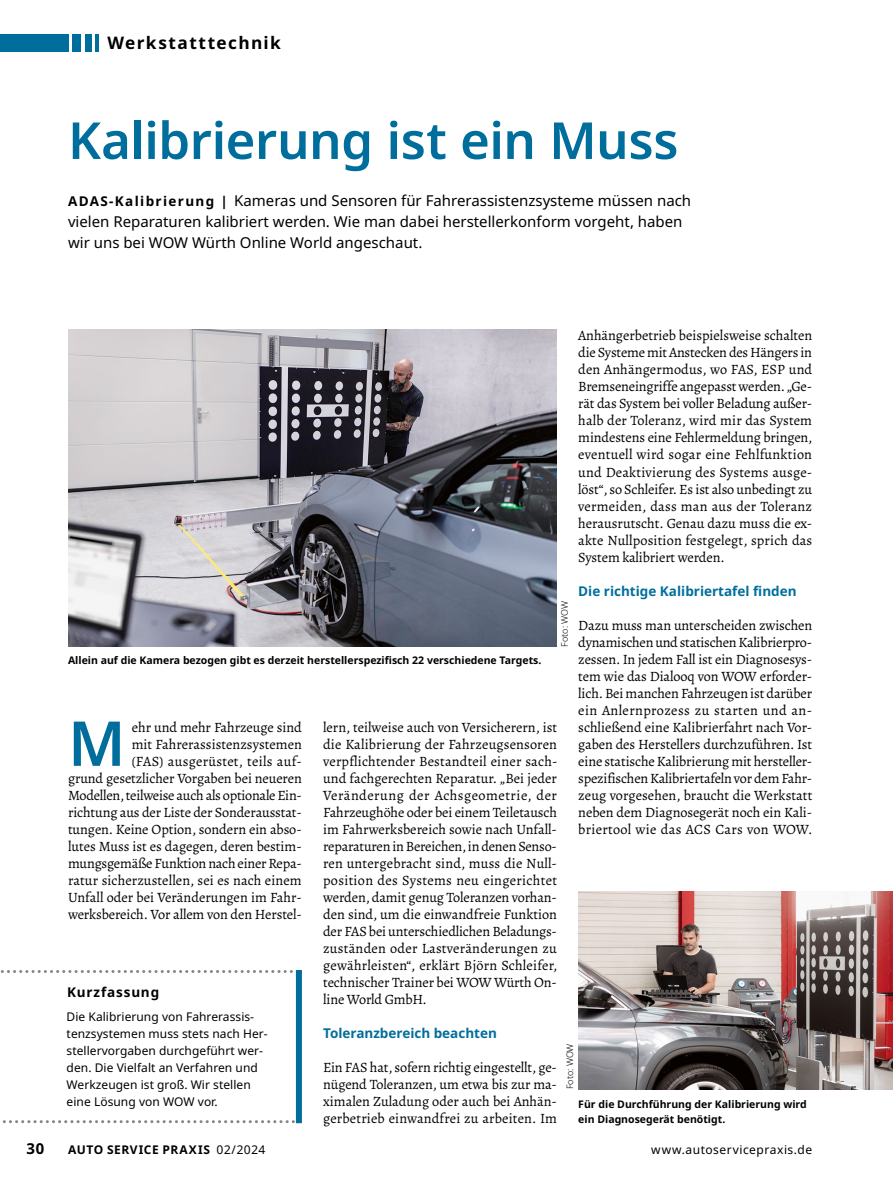
<style>
.page{position:relative;width:893px;height:1187px;background:#fff}
.page>*{position:absolute;margin:0;border:0;box-sizing:border-box;transform-origin:0 0}
.Para_GT_Initial_3Z{font:600 61.95px "Noto Sans";color:#006e9c}
.Title_34pt{font:600 51px "Noto Sans";letter-spacing:-.01em;color:#006e9c}
.Category_Rubrik{font:700 17.25px "Noto Sans";letter-spacing:.08em;color:#000}
.Trailer_Vorspann{font:15px/21px "Noto Sans";color:#000}
.t1{font:700 15px "Noto Sans";color:#000}
.Para_GT{font:14.25px/17px "Alegreya";letter-spacing:.01em;color:#000;text-align:justify}
.Para_GT_Initial_3Z-2{font:14.25px/17px "Alegreya";letter-spacing:-.01em;color:#000;text-align:justify}
.SectionHeading_1_Zwiti{font:700 13.5px "Noto Sans";color:#006e9c}
.Box_Heading_Überschrift_Kurzfassung{font:700 13.5px "Noto Sans";letter-spacing:.06em;color:#000}
.Para_Box_Standard{font:12px/17px "Noto Sans";letter-spacing:.005em;color:#000}
.t2{font:700 12px "Noto Sans";letter-spacing:.05em;color:#000}
.Para_Box_Standard-2{font:12px "Noto Sans";letter-spacing:.04em;color:#000}
.Image_Caption_Biti_Schwarz{font:700 10.5px/15px "Noto Sans";color:#000}
.Image_Source_Bildquelle_links{font:300 9px "Noto Sans";color:#000}
.s1{font-weight:700;font-size:13.5px}
.s2{font-weight:400}
</style>
<div class="page">
<hr style="left:96px;top:34px;width:3px;height:17px;background:#006e9c">
<div style="left:72px;top:34px;width:9px;height:17px;background:#006e9c"></div>
<div style="left:85px;top:34px;width:6px;height:17px;background:#006e9c"></div>
<div style="left:0;top:34px;width:68px;height:17px;background:#006e9c"></div>
<svg style="left:0;top:970px;width:296px;height:153px"></svg>
<div style="left:296px;top:969px;width:6px;height:154px;background:#006e9c"></div>
<img style="left:68px;top:330px;width:489px;height:316px">
<img style="left:578px;top:891px;width:315px;height:198px">
<p class="Category_Rubrik" style="left:107px;top:33px;width:175px">Werkstatttechnik</p>
<p class="Title_34pt" style="left:68px;top:111px;width:612px">Kalibrierung ist ein Muss</p>
<p class="Trailer_Vorspann" style="left:68px;top:190px;width:625px"><span class="s1">ADAS-Kalibrierung |</span> Kameras und Sensoren für Fahrerassistenzsysteme müssen nach vielen Reparaturen kalibriert werden. Wie man dabei herstellerkonform vorgeht, haben wir uns bei WOW Würth Online World angeschaut.</p>
<p class="Para_GT" style="left:578px;top:327px;width:236px">Anhängerbetrieb beispielsweise schalten die Systeme mit Anstecken des Hängers in den Anhängermodus, wo FAS, ESP und Bremseneingriffe angepasst werden. „Ge&shy;rät das System bei voller Beladung außer&shy;halb der Toleranz, wird mir das System mindestens eine Fehlermeldung bringen, eventuell wird sogar eine Fehlfunktion und Deaktivierung des Systems ausge&shy;löst“, so Schleifer. Es ist also unbedingt zu vermeiden, dass man aus der Toleranz herausrutscht. Genau dazu muss die ex&shy;akte Nullposition festgelegt, sprich das System kalibriert werden.</p>
<p class="SectionHeading_1_Zwiti" style="left:578px;top:583px;width:220px">Die richtige Kalibriertafel finden</p>
<p class="Para_GT" style="left:578px;top:616px;width:236px">Dazu muss man unterscheiden zwischen dynamischen und statischen Kalibrierpro&shy;zessen. In jedem Fall ist ein Diagnosesys&shy;tem wie das Dialooq von WOW erforder&shy;lich. Bei manchen Fahrzeugen ist darüber ein Anlernprozess zu starten und an&shy;schließend eine Kalibrierfahrt nach Vor&shy;gaben des Herstellers durchzuführen. Ist eine statische Kalibrierung mit hersteller&shy;spezifischen Kalibriertafeln vor dem Fahr&shy;zeug vorgesehen, braucht die Werkstatt neben dem Diagnosegerät noch ein Kali&shy;briertool wie das ACS Cars von WOW.</p>
<p class="Image_Source_Bildquelle_links" style="left:559px;top:646px;width:47px;rotate:-90deg">Foto: WOW</p>
<p class="Image_Caption_Biti_Schwarz" style="left:68px;top:652px;width:475px">Allein auf die Kamera bezogen gibt es derzeit herstellerspezifisch 22 verschiedene Targets.</p>
<p class="Para_GT_Initial_3Z-2" style="left:68px;top:718px;width:235px;text-align:right">ehr und mehr Fahrzeuge sind<br>mit Fahrerassistenzsystemen<br>(FAS) ausgerüstet, teils auf-<br>grund gesetzlicher Vorgaben bei neueren Modellen, teilweise auch als optionale Ein&shy;richtung aus der Liste der Sonderausstat&shy;tungen. Keine Option, sondern ein abso&shy;lutes Muss ist es dagegen, deren bestim&shy;mungsgemäße Funktion nach einer Repa&shy;ratur sicherzustellen, sei es nach einem Unfall oder bei Veränderungen im Fahr&shy;werksbereich. Vor allem von den Herstel-</p>
<p class="Para_GT_Initial_3Z-2" style="left:323px;top:718px;width:236px">lern, teilweise auch von Versicherern, ist die Kalibrierung der Fahrzeugsensoren verpflichtender Bestandteil einer sach&shy;und fachgerechten Reparatur. „Bei jeder Veränderung der Achsgeometrie, der Fahrzeughöhe oder bei einem Teiletausch im Fahrwerksbereich sowie nach Unfall&shy;reparaturen in Bereichen, in denen Senso&shy;ren untergebracht sind, muss die Null&shy;position des Systems neu eingerichtet werden, damit genug Toleranzen vorhan&shy;den sind, um die einwandfreie Funktion der FAS bei unterschiedlichen Beladungs&shy;zuständen oder Lastveränderungen zu gewährleisten“, erklärt Björn Schleifer, technischer Trainer bei WOW Würth On&shy;line World GmbH.</p>
<p class="SectionHeading_1_Zwiti" style="left:323px;top:1025px;width:175px">Toleranzbereich beachten</p>
<p class="Para_GT" style="left:323px;top:1058px;width:235px">Ein FAS hat, sofern richtig eingestellt, ge&shy;nügend Toleranzen, um etwa bis zur ma&shy;ximalen Zuladung oder auch bei Anhän&shy;gerbetrieb einwandfrei zu arbeiten. Im</p>
<p class="Para_GT_Initial_3Z" style="left:68px;top:708px;width:59px">M</p>
<p class="Box_Heading_Überschrift_Kurzfassung" style="left:67px;top:984px;width:94px">Kurzfassung</p>
<p class="Para_Box_Standard" style="left:67px;top:1008px;width:203px">Die Kalibrierung von Fahrerassis&shy;tenzsystemen muss stets nach Her&shy;stellervorgaben durchgeführt wer&shy;den. Die Vielfalt an Verfahren und<br>Werkzeugen ist groß. Wir stellen eine Lösung von WOW vor.</p>
<p class="Image_Source_Bildquelle_links" style="left:565px;top:1089px;width:47px;rotate:-90deg">Foto: WOW</p>
<p class="Image_Caption_Biti_Schwarz" style="left:578px;top:1097px;width:230px">Für die Durchführung der Kalibrierung wird ein Diagnosegerät benötigt.</p>
<p class="t1" style="left:27px;top:1139px;width:20px">30</p>
<p class="t2" style="left:68px;top:1142px;width:199px">AUTO SERVICE PRAXIS <span class="s2">02/2024</span></p>
<p class="Para_Box_Standard-2" style="left:651px;top:1142px;width:162px">www.autoservicepraxis.de</p>
</div>
